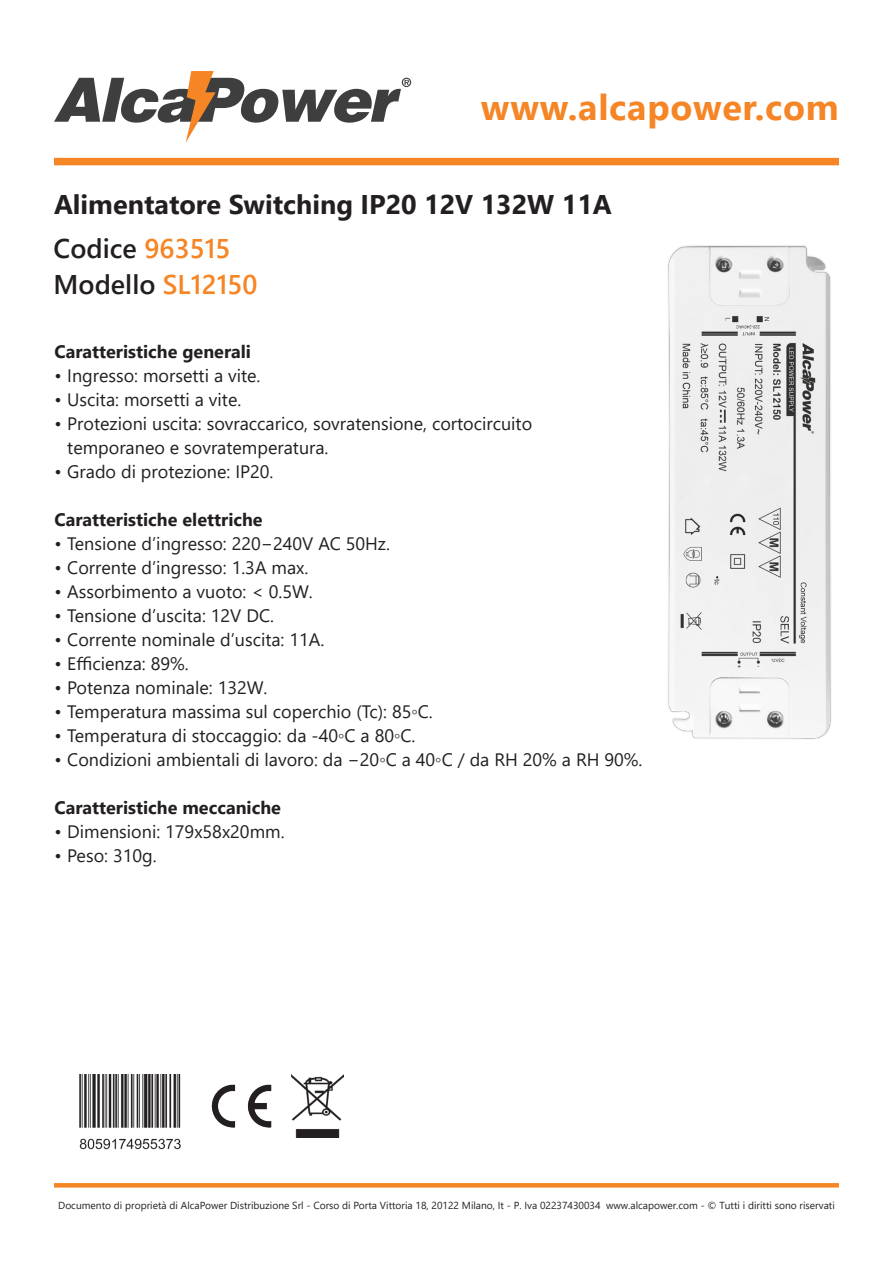
<style>
.page{position:relative;width:893px;height:1263px;background:#fff}
.page>*{position:absolute;margin:0;border:0;box-sizing:border-box;transform-origin:0 0}
.t1{font:700 36px "Segoe UI";letter-spacing:.02em;color:#f58525}
.t2{font:700 27px "Segoe UI";color:#231f20}
.t3{font:600 27px "Segoe UI";color:#231f20}
.t4{font:18px/24px "Segoe UI";color:#231f20}
.t5{font:700 18px "Segoe UI";color:#231f20}
.t6{font:10.2px "Segoe UI";color:#231f20}
.s1{color:#f58525}
</style>
<div class="page">
<svg style="left:54px;top:71px;width:357px;height:72px"></svg>
<div style="left:54px;top:158px;width:785px;height:7px;background:#f58525"></div>
<svg style="left:54px;top:1183px;width:785px;height:4px;fill:#f58525"></svg>
<img style="left:212px;top:1085px;width:59px;height:42px">
<img style="left:292px;top:1075px;width:51px;height:63px">
<img style="left:79px;top:1074px;width:102px;height:76px">
<img style="left:668px;top:245px;width:163px;height:494px">
<h1 class="t1" style="left:481px;top:73px;width:359px">www.alcapower.com</h1>
<p class="t2" style="left:54px;top:179px;width:559px">Alimentatore Switching IP20 12V 132W 11A</p>
<p class="t3" style="left:54px;top:223px;width:178px">Codice <span class="s1">963515</span></p>
<p class="t3" style="left:54px;top:259px;width:205px">Modello <span class="s1">SL12150</span></p>
<p class="t5" style="left:54px;top:334px;width:198px">Caratteristiche generali</p>
<p class="t4" style="left:54px;top:362px;width:208px">• Ingresso: morsetti a vite.</p>
<p class="t4" style="left:54px;top:386px;width:188px">• Uscita: morsetti a vite.</p>
<p class="t4" style="left:67px;top:410px;width:466px;text-indent:-13px">• Protezioni uscita: sovraccarico, sovratensione, cortocircuito temporaneo e sovratemperatura.</p>
<p class="t4" style="left:54px;top:458px;width:221px">• Grado di protezione: IP20.</p>
<p class="t5" style="left:54px;top:502px;width:210px">Caratteristiche elettriche</p>
<p class="t4" style="left:54px;top:530px;width:337px">• Tensione d’ingresso: 220−240V AC 50Hz.</p>
<p class="t4" style="left:54px;top:554px;width:255px">• Corrente d’ingresso: 1.3A max.</p>
<p class="t4" style="left:54px;top:578px;width:260px">• Assorbimento a vuoto: &lt; 0.5W.</p>
<p class="t4" style="left:54px;top:602px;width:221px">• Tensione d’uscita: 12V DC.</p>
<p class="t4" style="left:54px;top:626px;width:271px">• Corrente nominale d’uscita: 11A.</p>
<p class="t4" style="left:54px;top:650px;width:136px">• Efficienza: 89%.</p>
<p class="t4" style="left:54px;top:674px;width:215px">• Potenza nominale: 132W.</p>
<p class="t4" style="left:54px;top:698px;width:380px">• Temperatura massima sul coperchio (Tc): 85◦C.</p>
<p class="t4" style="left:54px;top:722px;width:362px">• Temperatura di stoccaggio: da -40◦C a 80◦C.</p>
<p class="t4" style="left:54px;top:746px;width:590px">• Condizioni ambientali di lavoro: da −20◦C a 40◦C / da RH 20% a RH 90%.</p>
<p class="t5" style="left:54px;top:790px;width:228px">Caratteristiche meccaniche</p>
<p class="t4" style="left:54px;top:818px;width:232px">• Dimensioni: 179x58x20mm.</p>
<p class="t4" style="left:54px;top:842px;width:104px">• Peso: 310g.</p>
<p class="t6" style="left:58px;top:1196px;width:778px">Documento di proprietà di AlcaPower Distribuzione Srl - Corso di Porta Vittoria 18, 20122 Milano, It - P. Iva 02237430034 www.alcapower.com - © Tutti i diritti sono riservati</p>
</div>
